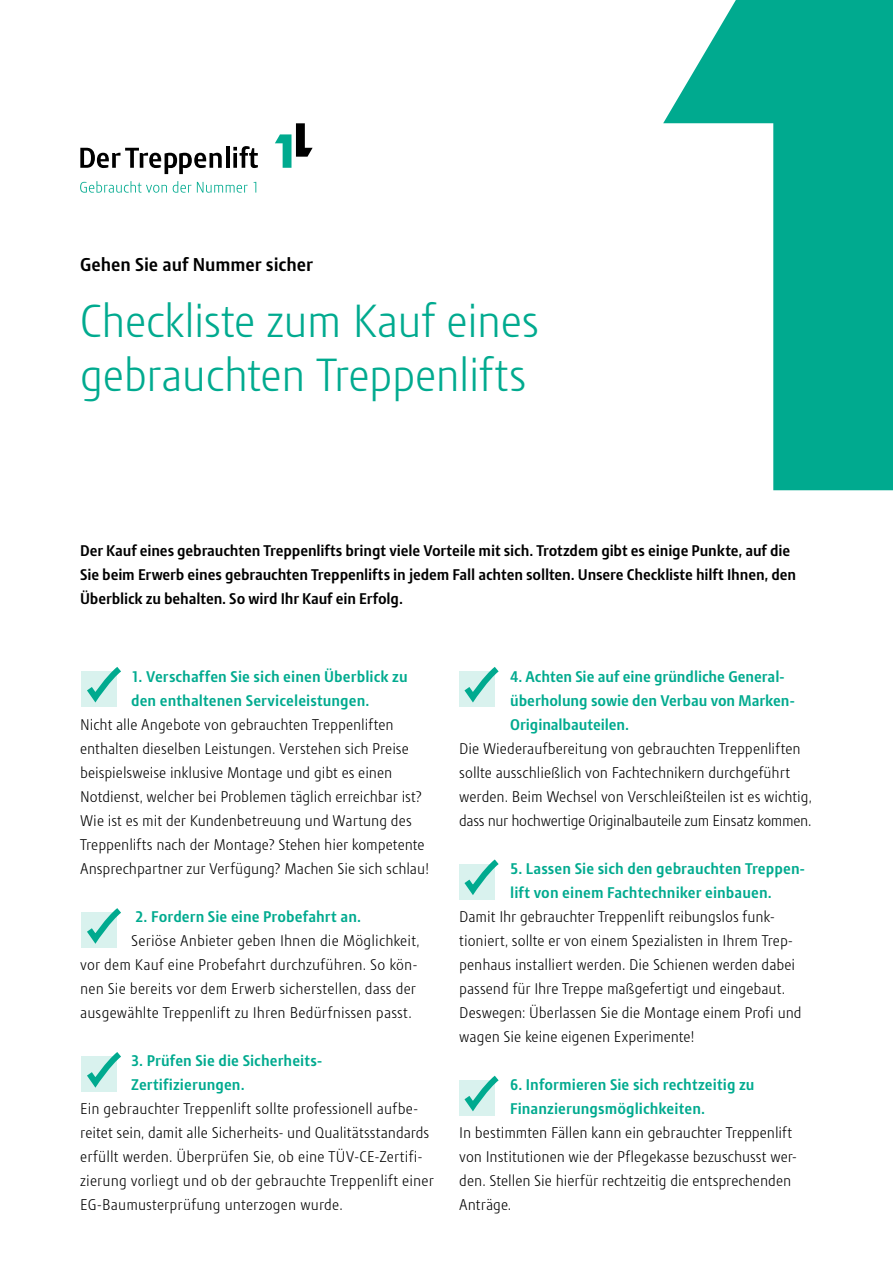
<style>
.page{position:relative;width:893px;height:1263px;background:#fff}
.page>*{position:absolute;margin:0;border:0;box-sizing:border-box;transform-origin:0 0}
.t1{font:300 45px/54px "Modena";letter-spacing:-.015em;color:#00aa8f}
.t2{font:700 18px "Modena";letter-spacing:-.005em;color:#000}
.t3{font:300 15px/24px "Modena";color:#000}
.t4{font:700 15px/24px "Modena";letter-spacing:.005em;color:#00aa8f}
.t5{font:700 15px/24px "Modena";letter-spacing:-.01em;color:#000}
</style>
<div class="page">
<svg style="left:663px;top:0;width:230px;height:490px;fill:#00aa8f"></svg>
<svg style="left:81px;top:667px;width:40px;height:40px"></svg>
<svg style="left:81px;top:908px;width:40px;height:40px"></svg>
<svg style="left:81px;top:1052px;width:40px;height:40px"></svg>
<svg style="left:459px;top:1075px;width:40px;height:41px"></svg>
<svg style="left:459px;top:859px;width:40px;height:41px"></svg>
<svg style="left:459px;top:667px;width:40px;height:40px"></svg>
<svg style="left:80px;top:181px;width:87px;height:12px"></svg>
<svg style="left:173px;top:181px;width:18px;height:12px"></svg>
<svg style="left:197px;top:182px;width:51px;height:11px"></svg>
<svg style="left:254px;top:182px;width:2px;height:11px"></svg>
<svg style="left:275px;top:123px;width:38px;height:45px"></svg>
<svg style="left:80px;top:148px;width:142px;height:26px"></svg>
<hr style="left:226px;top:146px;width:3px;height:22px;background:#000">
<svg style="left:233px;top:146px;width:25px;height:22px"></svg>
<p class="t2" style="left:80px;top:253px;width:234px">Gehen Sie auf Nummer sicher</p>
<h1 class="t1" style="left:80px;top:293px;width:461px">Checkliste zum Kauf eines gebrauchten Treppenlifts</h1>
<p class="t5" style="left:80px;top:539px;width:718px">Der Kauf eines gebrauchten Treppenlifts bringt viele Vorteile mit sich. Trotzdem gibt es einige Punkte, auf die<br>Sie beim Erwerb eines gebrauchten Treppenlifts in jedem Fall achten sollten. Unsere Checkliste hilft Ihnen, den<br>Überblick zu behalten. So wird Ihr Kauf ein Erfolg.</p>
<p class="t4" style="left:131px;top:665px;width:278px">1. Verschaffen Sie sich einen Überblick zu den enthaltenen Serviceleistungen.</p>
<p class="t3" style="left:80px;top:713px;width:351px">Nicht alle Angebote von gebrauchten Treppenliften enthalten dieselben Leistungen. Verstehen sich Preise beispielsweise inklusive Montage und gibt es einen Notdienst, welcher bei Problemen täglich erreichbar ist?<br>Wie ist es mit der Kundenbetreuung und Wartung des Treppenlifts nach der Montage? Stehen hier kompetente Ansprechpartner zur Verfügung? Machen Sie sich schlau!</p>
<p class="t4" style="left:135px;top:905px;width:227px">2. Fordern Sie eine Probefahrt an.</p>
<p class="t3" style="left:80px;top:929px;width:341px;text-indent:51px">Seriöse Anbieter geben Ihnen die Möglichkeit, vor dem Kauf eine Probefahrt durchzuführen. So kön&shy;nen Sie bereits vor dem Erwerb sicherstellen, dass der ausgewählte Treppenlift zu Ihren Bedürfnissen passt.</p>
<p class="t4" style="left:131px;top:1049px;width:193px">3. Prüfen Sie die Sicherheits-<br>Zertifizierungen.</p>
<p class="t3" style="left:80px;top:1097px;width:355px">Ein gebrauchter Treppenlift sollte professionell aufbe&shy;reitet sein, damit alle Sicherheits- und Qualitätsstandards erfüllt werden. Überprüfen Sie, ob eine TÜV-CE-Zertifi&shy;zierung vorliegt und ob der gebrauchte Treppenlift einer EG-Baumusterprüfung unterzogen wurde.</p>
<p class="t4" style="left:510px;top:665px;width:286px">4. Achten Sie auf eine gründliche General&shy;überholung sowie den Verbau von Marken-<br>Originalbauteilen.</p>
<p class="t3" style="left:459px;top:737px;width:354px">Die Wiederaufbereitung von gebrauchten Treppenliften sollte ausschließlich von Fachtechnikern durchgeführt werden. Beim Wechsel von Verschleißteilen ist es wichtig, dass nur hochwertige Originalbauteile zum Einsatz kommen.</p>
<p class="t4" style="left:510px;top:857px;width:296px">5. Lassen Sie sich den gebrauchten Treppen&shy;lift von einem Fachtechniker einbauen.</p>
<p class="t3" style="left:459px;top:905px;width:344px">Damit Ihr gebrauchter Treppenlift reibungslos funk&shy;tioniert, sollte er von einem Spezialisten in Ihrem Trep&shy;penhaus installiert werden. Die Schienen werden dabei passend für Ihre Treppe maßgefertigt und eingebaut.<br>Deswegen: Überlassen Sie die Montage einem Profi und wagen Sie keine eigenen Experimente!</p>
<p class="t4" style="left:510px;top:1073px;width:246px">6. Informieren Sie sich rechtzeitig zu<br>Finanzierungsmöglichkeiten.</p>
<p class="t3" style="left:459px;top:1121px;width:339px">In bestimmten Fällen kann ein gebrauchter Treppenlift von Institutionen wie der Pflegekasse bezuschusst wer&shy;den. Stellen Sie hierfür rechtzeitig die entsprechenden Anträge.</p>
</div>
